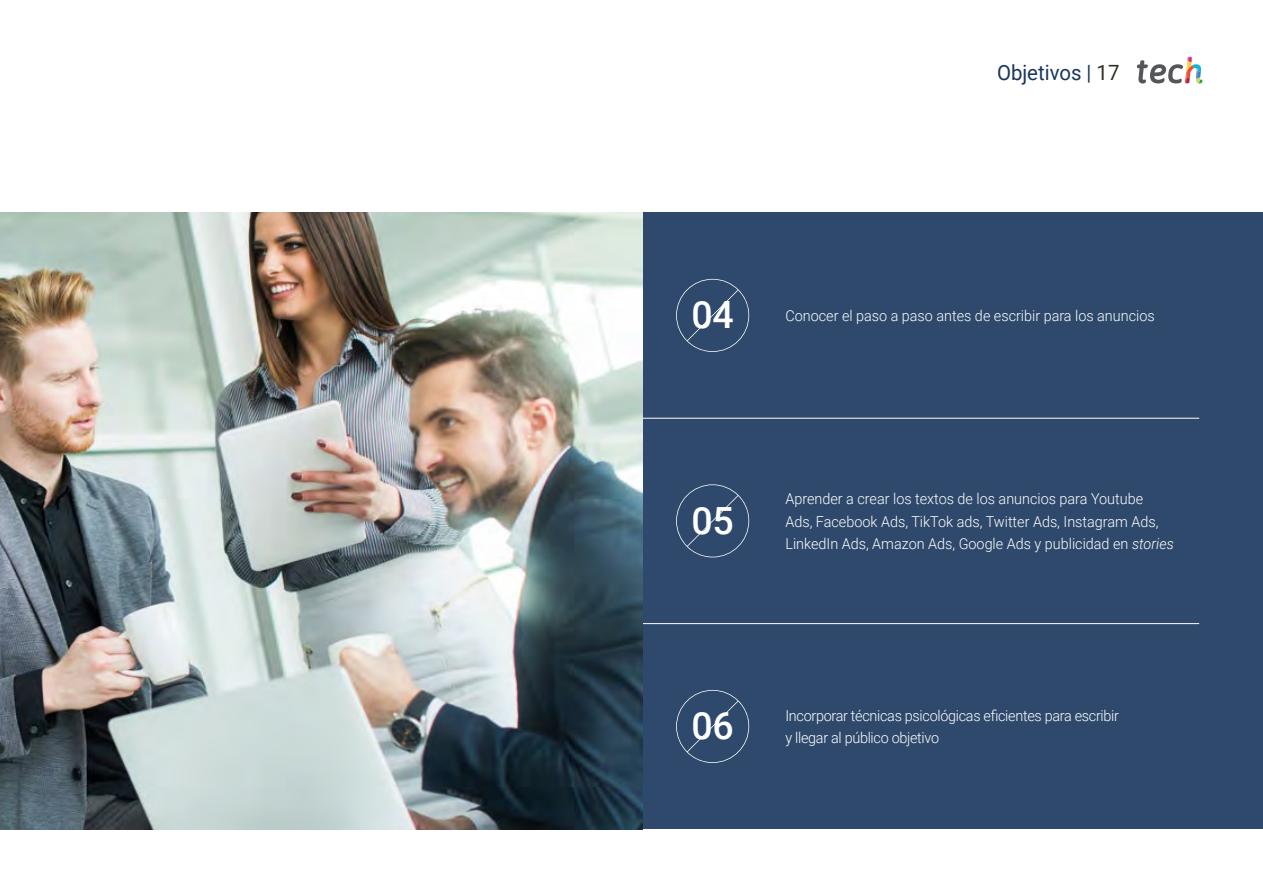
<style>
.page{position:relative;width:1263px;height:893px;background:#fff}
.page>*{position:absolute;margin:0;border:0;box-sizing:border-box;transform-origin:0 0}
.t1{font:500 37.5px "Roboto";color:#fff}
.t2{font:21px "Roboto";color:#1a355c}
.t3{font:300 15px/22.5px "Roboto";color:#fff;scale:.96 1}
.t4{font:300 15px "Roboto";letter-spacing:-.02em;color:#fff;scale:.96 1}
.s1{color:#312e20}
.s2{font-style:italic}
</style>
<div class="page">
<svg style="left:1137px;top:57px;width:65px;height:27px"></svg>
<div style="left:642px;top:213px;width:621px;height:616px;background:#2e496b"></div>
<svg style="left:676px;top:279px;width:73px;height:73px"></svg>
<svg style="left:676px;top:484px;width:73px;height:73px"></svg>
<svg style="left:676px;top:690px;width:73px;height:73px"></svg>
<hr style="left:0;top:418px;width:1199px;height:1px;background:#fff">
<hr style="left:0;top:623px;width:1199px;height:1px;background:#fff">
<img style="left:0;top:213px;width:642px;height:616px">
<h2 class="t2" style="left:997px;top:57px;width:124px">Objetivos | <span class="s1">17</span></h2>
<h1 class="t1" style="left:691px;top:288px;width:44px">04</h1>
<p class="t3" style="left:785px;top:304px;width:386px">Conocer el paso a paso antes de escribir para los anuncios</p>
<h1 class="t1" style="left:691px;top:494px;width:44px">05</h1>
<p class="t3" style="left:785px;top:487px;width:406px">Aprender a crear los textos de los anuncios para Youtube<br>Ads, Facebook Ads, TikTok ads, Twitter Ads, Instagram Ads,<br>LinkedIn Ads, Amazon Ads, Google Ads y publicidad en <span class="s2">stories</span></p>
<h1 class="t1" style="left:691px;top:699px;width:44px">06</h1>
<p class="t4" style="left:785px;top:705px;width:349px">Incorporar técnicas psicológicas eficientes para escribir</p>
<p class="t4" style="left:785px;top:727px;width:162px">y llegar al público objetivo</p>
</div>
